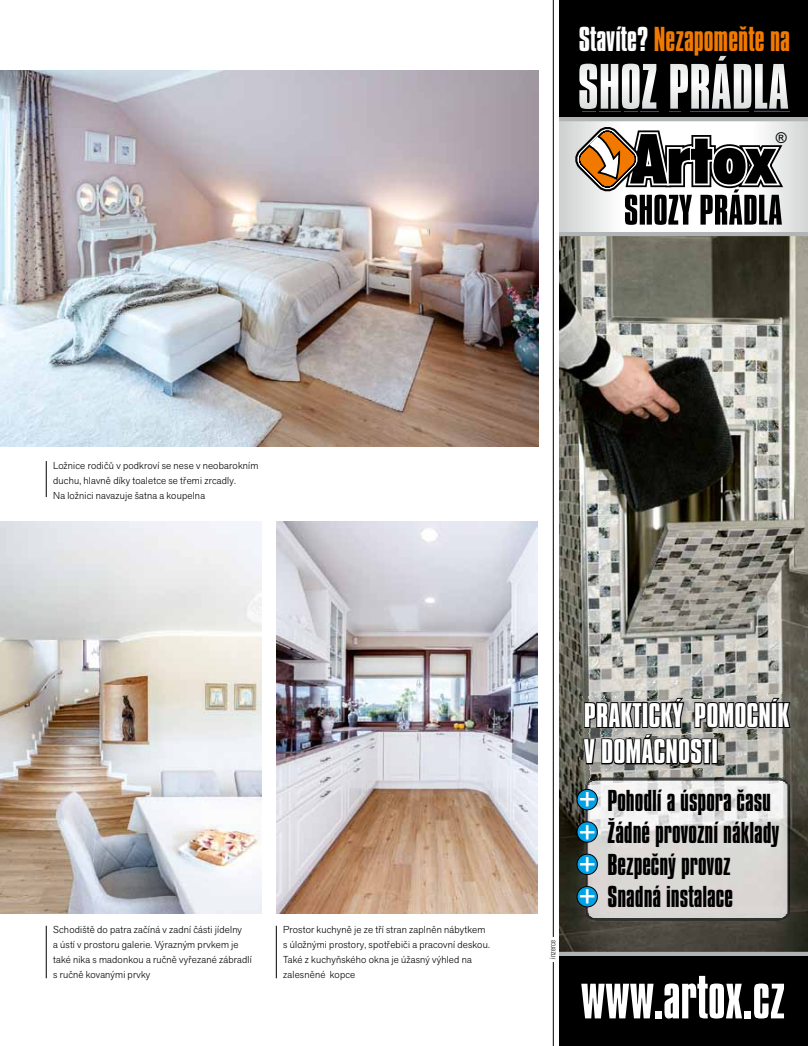
<style>
.page{position:relative;width:808px;height:1046px;background:#fff}
.page>*{position:absolute;margin:0;border:0;box-sizing:border-box;transform-origin:0 0}
.t1{font:52.38px "Compacta AT";color:#fff}
.t2{font:30.38px/32.4px "Arial";color:#fff;text-align:justify}
.t3{font:29.75px "Compacta AT";color:#f17900}
.t4{font:29.38px/36.4px "Compacta AT";color:#fff;scale:1.08 1}
.t5{font:26px/32.2px "Compacta AT";color:#000}
.t6{font:15px "Arial";color:#000}
.t7{font:300 10px/15px "Akzid Grtsk Next";letter-spacing:.02em;color:#000}
.t8{font:7.5px "Helvetica Condensed CE Light";letter-spacing:.01em;color:#000}
.s1{color:#fff}
</style>
<div class="page">
<hr style="left:553px;top:0;width:1px;height:1045px;background:#000">
<div style="left:548px;top:936px;width:9px;height:25px;background:#fff"></div>
<img style="left:0;top:521px;width:261px;height:392px">
<img style="left:276px;top:521px;width:261px;height:392px">
<img style="left:0;top:71px;width:539px;height:375px">
<hr style="left:46px;top:461px;width:1px;height:36px;background:#000">
<hr style="left:46px;top:925px;width:1px;height:53px;background:#000">
<hr style="left:276px;top:925px;width:1px;height:53px;background:#000">
<img style="left:560px;top:236px;width:248px;height:716px">
<div style="left:560px;top:0;width:248px;height:142px;background:#000"></div>
<div style="left:560px;top:953px;width:248px;height:92px;background:#000"></div>
<img style="left:578px;top:733px;width:4px;height:36px">
<img style="left:579px;top:697px;width:216px;height:36px">
<svg style="left:582px;top:692px;width:210px;height:77px"></svg>
<div style="left:711px;top:738px;width:7px;height:26px;border:2px solid #000"></div>
<img style="left:586px;top:781px;width:203px;height:139px">
<img style="left:587px;top:779px;width:200px;height:2px">
<img style="left:589px;top:778px;width:197px;height:2px">
<img style="left:591px;top:777px;width:193px;height:2px">
<div style="left:577px;top:789px;width:20px;height:20px;background:#00a1e5;border-radius:50%"></div>
<div style="left:576px;top:788px;width:22px;height:22px;border:1px solid #000;border-radius:50%"></div>
<div style="left:577px;top:821px;width:20px;height:21px;background:#00a1e5;border-radius:50%"></div>
<div style="left:576px;top:821px;width:22px;height:21px;border:1px solid #000;border-radius:50%"></div>
<div style="left:577px;top:854px;width:20px;height:20px;background:#00a1e5;border-radius:50%"></div>
<div style="left:576px;top:853px;width:22px;height:21px;border:1px solid #000;border-radius:50%"></div>
<div style="left:577px;top:886px;width:20px;height:20px;background:#00a1e5;border-radius:50%"></div>
<div style="left:576px;top:885px;width:22px;height:22px;border:1px solid #000;border-radius:50%"></div>
<svg style="left:560px;top:225px;width:248px;height:7px"></svg>
<svg style="left:560px;top:117px;width:248px;height:108px"></svg>
<svg style="left:560px;top:232px;width:248px;height:4px"></svg>
<svg style="left:579px;top:63px;width:78px;height:46px"></svg>
<svg style="left:670px;top:55px;width:119px;height:56px"></svg>
<svg style="left:560px;top:952px;width:248px;height:3px"></svg>
<h3 class="t3" style="left:579px;top:22px;width:213px"><span class="s1">Stavíte?</span> Nezapomeòte na</h3>
<h3 class="t6" style="left:776px;top:129px;width:13px">®</h3>
<p class="t7" style="left:53px;top:457px;width:207px">Ložnice rodičů v podkroví se nese v neobarokním duchu, hlavně díky toaletce se třemi zrcadly.<br>Na ložnici navazuje šatna a koupelna</p>
<p class="t7" style="left:53px;top:922px;width:200px">Schodiště do patra začíná v zadní části jídelny<br>a ústí v prostoru galerie. Výrazným prvkem je také nika s madonkou a ručně vyřezané zábradlí s ručně kovanými prvky</p>
<p class="t7" style="left:283px;top:922px;width:208px">Prostor kuchyně je ze tří stran zaplněn nábytkem s úložnými prostory, spotřebiči a pracovní deskou.<br>Také z kuchyňského okna je úžasný výhled na zalesněné kopce</p>
<p class="t8" style="left:548px;top:958px;width:20px;rotate:-90deg">inzerce</p>
<h3 class="t4" style="left:584px;top:696px;width:192px">PRAKTICKÝ POMOCNÍK<br>V DOMÁCNOSTI</h3>
<h3 class="t5" style="left:607px;top:783px;width:165px">Pohodlí a úspora asu</h3>
<h3 class="t5" style="left:607px;top:783px;width:173px;text-indent:129px">č<br>Žádné provozní náklady<br>Bezpe ný provoz</h3>
<h2 class="t2" style="left:578px;top:783px;width:19px">+ + + +</h2>
<h3 class="t5" style="left:607px;top:848px;width:127px;text-indent:43px">č<br>Snadná instalace</h3>
<h1 class="t1" style="left:581px;top:968px;width:206px">www.artox.cz</h1>
</div>
